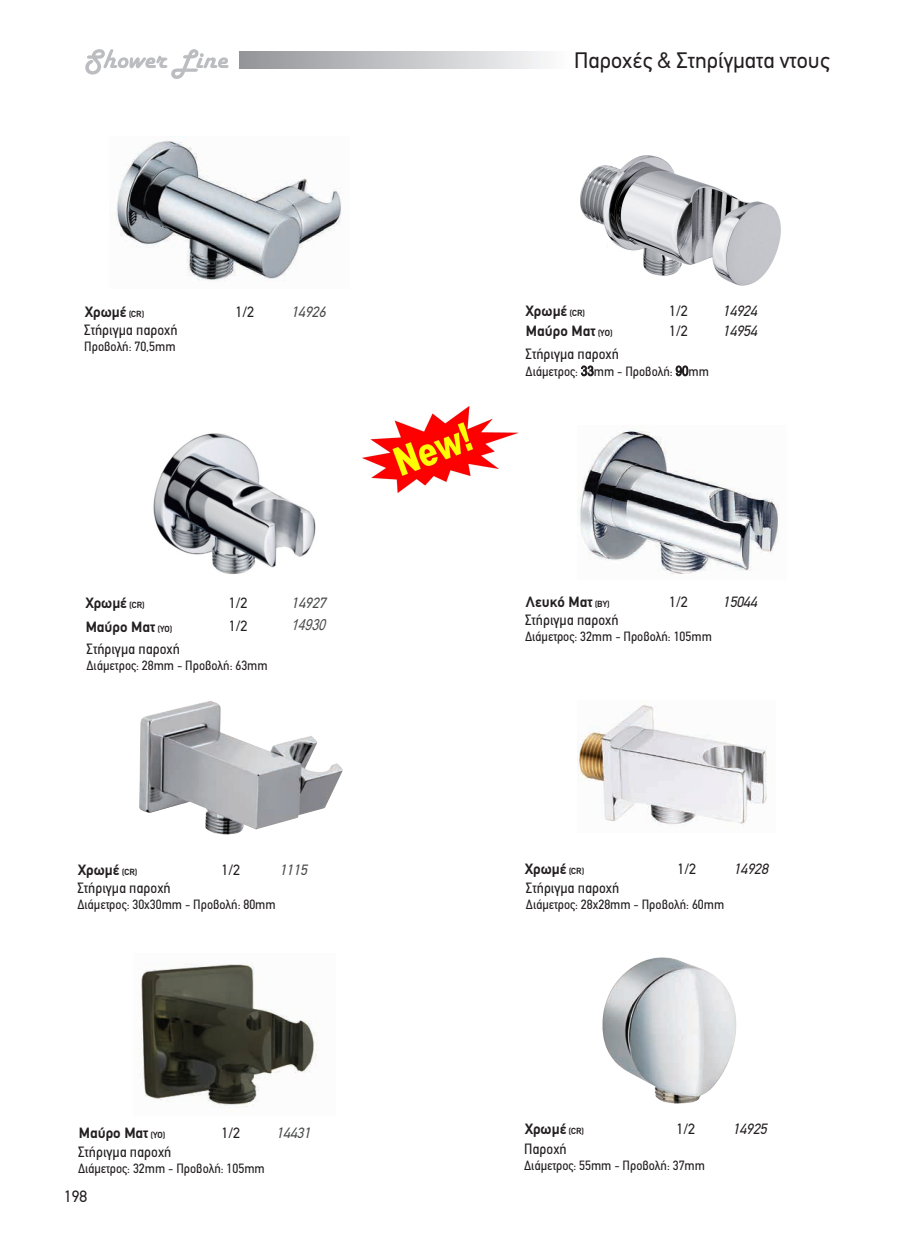
<style>
.page{position:relative;width:915px;height:1234px;background:#fff}
.page>*{position:absolute;margin:0;border:0;box-sizing:border-box;transform-origin:0 0}
.t1{font:22.5px "PF Din Text";color:#231f20}
.t2{font:16.5px "PF Din Text";color:#231f20}
.t3{font:15px "PF Din Text Condensed";color:#231f20;scale:1.05 1}
.t4{font:700 15px "PF Din Text";color:#231f20}
.t5{font:15px "PF Din Text";color:#231f20}
.t6{font:italic 15px "PF Din Text";color:#231f20}
.t7{font:italic 15px "PF Din Text";color:#494a4b}
.t8{font:italic 15px "Arial Narrow";color:#494a4b}
.t9{font:13.5px "PF Din Text Condensed";color:#231f20;scale:1.05 1}
.s1{font-size:9px}
.s2{font-family:"Arial Narrow"}
</style>
<div class="page">
<img style="left:580px;top:155px;width:201px;height:131px">
<div style="left:240px;top:51px;width:331px;height:17px;background:linear-gradient(to right,#929398,#fcfcfd)"></div>
<svg style="left:85px;top:49px;width:144px;height:30px"></svg>
<img style="left:115px;top:141px;width:226px;height:140px">
<img style="left:139px;top:701px;width:204px;height:133px">
<img style="left:577px;top:702px;width:190px;height:124px">
<img style="left:140px;top:963px;width:177px;height:145px">
<img style="left:602px;top:957px;width:135px;height:146px">
<img style="left:153px;top:433px;width:163px;height:141px">
<img style="left:578px;top:427px;width:201px;height:147px">
<img style="left:363px;top:407px;width:155px;height:85px">
<p class="t4" style="left:85px;top:303px;width:61px">Χρωμέ <span class="s1">(CR)</span></p>
<p class="t5" style="left:235px;top:303px;width:20px">1/2</p>
<p class="t7" style="left:291px;top:303px;width:36px">14926</p>
<p class="t3" style="left:84px;top:321px;width:90px">Στήριγμα παροχή</p>
<p class="t9" style="left:84px;top:339px;width:89px">Προβολή: 70,5mm</p>
<h1 class="t1" style="left:574px;top:47px;width:257px">Παροχές &amp; Στηρίγματα ντους</h1>
<p class="t4" style="left:526px;top:302px;width:61px">Χρωμέ <span class="s1">(CR)</span></p>
<p class="t5" style="left:669px;top:302px;width:20px">1/2</p>
<p class="t6" style="left:723px;top:302px;width:36px">14924</p>
<p class="t4" style="left:526px;top:322px;width:88px">Μαύρο Ματ <span class="s1">(YO)</span></p>
<p class="t5" style="left:669px;top:322px;width:20px">1/2</p>
<p class="t6" style="left:723px;top:322px;width:36px">14954</p>
<p class="t3" style="left:526px;top:345px;width:90px">Στήριγμα παροχή</p>
<p class="t9" style="left:526px;top:363px;width:176px">Διάμετρος: <span class="s2">33</span>mm - Προβολή: <span class="s2">90</span>mm</p>
<p class="t4" style="left:526px;top:593px;width:85px">Λευκό Ματ <span class="s1">(BY)</span></p>
<p class="t5" style="left:669px;top:593px;width:20px">1/2</p>
<p class="t6" style="left:723px;top:593px;width:36px">15044</p>
<p class="t7" style="left:292px;top:593px;width:36px">14927</p>
<p class="t4" style="left:86px;top:594px;width:61px">Χρωμέ <span class="s1">(CR)</span></p>
<p class="t5" style="left:229px;top:594px;width:20px">1/2</p>
<p class="t4" style="left:86px;top:618px;width:88px">Μαύρο Ματ <span class="s1">(YO)</span></p>
<p class="t5" style="left:229px;top:617px;width:20px">1/2</p>
<p class="t8" style="left:291px;top:614px;width:41px">14930</p>
<p class="t3" style="left:525px;top:611px;width:90px">Στήριγμα παροχή</p>
<p class="t9" style="left:525px;top:628px;width:179px">Διάμετρος: 32mm - Προβολή: 105mm</p>
<p class="t3" style="left:87px;top:640px;width:90px">Στήριγμα παροχή</p>
<p class="t9" style="left:87px;top:658px;width:174px">Διάμετρος: 28mm - Προβολή: 63mm</p>
<p class="t4" style="left:78px;top:860px;width:61px">Χρωμέ <span class="s1">(CR)</span></p>
<p class="t5" style="left:221px;top:860px;width:20px">1/2</p>
<p class="t7" style="left:280px;top:860px;width:29px">1115</p>
<p class="t4" style="left:525px;top:860px;width:61px">Χρωμέ <span class="s1">(CR)</span></p>
<p class="t5" style="left:677px;top:860px;width:20px">1/2</p>
<p class="t6" style="left:734px;top:860px;width:36px">14928</p>
<p class="t3" style="left:77px;top:879px;width:90px">Στήριγμα παροχή</p>
<p class="t9" style="left:77px;top:896px;width:190px">Διάμετρος: 30x30mm - Προβολή: 80mm</p>
<p class="t3" style="left:526px;top:878px;width:90px">Στήριγμα παροχή</p>
<p class="t9" style="left:526px;top:896px;width:190px">Διάμετρος: 28x28mm - Προβολή: 60mm</p>
<p class="t4" style="left:79px;top:1124px;width:88px">Μαύρο Ματ <span class="s1">(YO)</span></p>
<p class="t5" style="left:221px;top:1124px;width:20px">1/2</p>
<p class="t7" style="left:276px;top:1124px;width:36px">14431</p>
<p class="t3" style="left:78px;top:1143px;width:90px">Στήριγμα παροχή</p>
<p class="t9" style="left:78px;top:1160px;width:179px">Διάμετρος: 32mm - Προβολή: 105mm</p>
<p class="t4" style="left:525px;top:1120px;width:61px">Χρωμέ <span class="s1">(CR)</span></p>
<p class="t5" style="left:677px;top:1120px;width:20px">1/2</p>
<p class="t6" style="left:733px;top:1120px;width:36px">14925</p>
<p class="t3" style="left:524px;top:1139px;width:42px">Παροχή</p>
<p class="t9" style="left:524px;top:1157px;width:174px">Διάμετρος: 55mm - Προβολή: 37mm</p>
<p class="t2" style="left:64px;top:1187px;width:25px">198</p>
</div>
